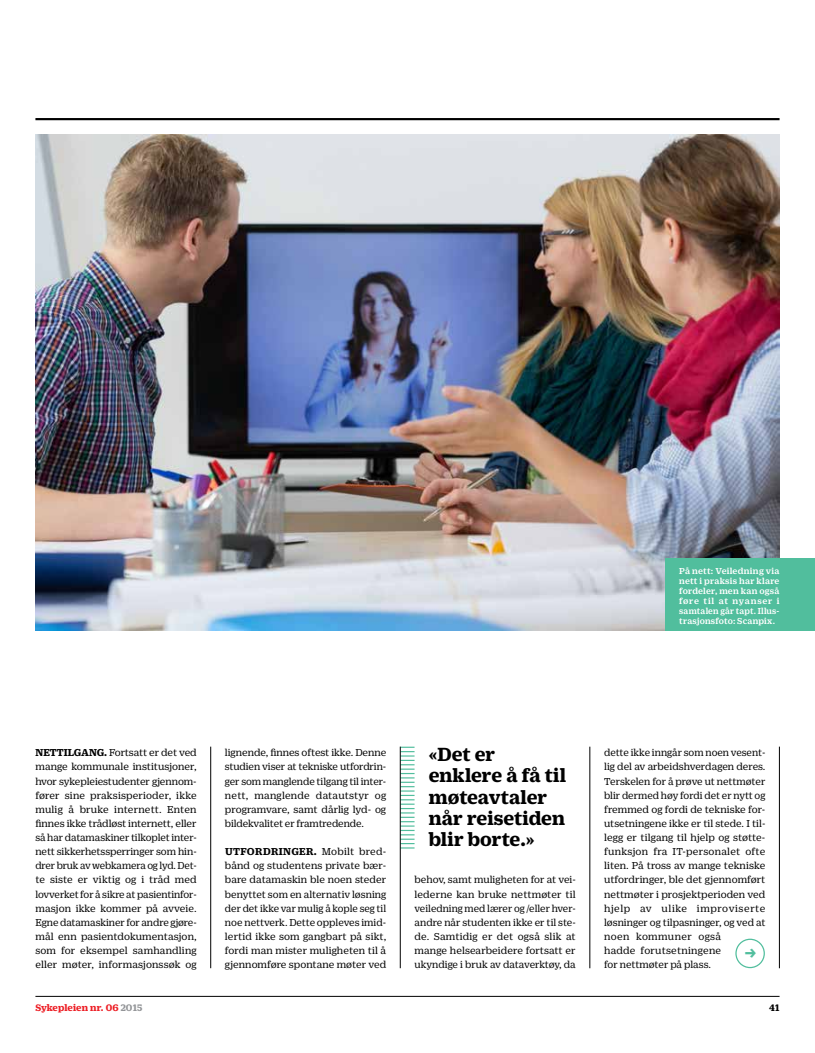
<style>
.page{position:relative;width:815px;height:1053px;background:#fff}
.page>*{position:absolute;margin:0;border:0;box-sizing:border-box;transform-origin:0 0}
.t1{font:700 22.5px "Morgan Sans Cond";color:#51be9d}
.t2{font:700 20.62px/21.2px "Duplicate Ionic";letter-spacing:-.005em;color:#000}
.t3{font:10.88px/14.1px "Duplicate Ionic";color:#000;text-align:justify}
.t4{font:700 10.25px "Duplicate Ionic";letter-spacing:.005em;color:#ed1d24}
.t5{font:700 10.25px "Duplicate Ionic";color:#000}
.t6{font:500 9.38px/10px "Duplicate Ionic";letter-spacing:.015em;color:#fff;text-align:justify}
.s1{font-weight:700}
.s2{color:#939598}
</style>
<div class="page">
<hr style="left:35px;top:996px;width:745px;height:1px;background:#000">
<hr style="left:35px;top:118px;width:745px;height:2px;background:#000">
<hr style="left:779px;top:746px;width:1px;height:222px;background:#000">
<hr style="left:210px;top:746px;width:1px;height:222px;background:#000">
<hr style="left:590px;top:746px;width:1px;height:222px;background:#000">
<img style="left:35px;top:134px;width:745px;height:496px">
<svg style="left:401px;top:746px;width:14px;height:102px"></svg>
<div style="left:665px;top:558px;width:150px;height:72px;background:#51be9d"></div>
<div style="left:735px;top:938px;width:30px;height:30px;border:1px solid #51be9d;border-radius:50%"></div>
<hr style="left:400px;top:746px;width:1px;height:222px;background:#000">
<p class="t6" style="left:679px;top:565px;width:102px">På nett: Veiledning via nett i praksis har klare fordeler, men kan også føre til at nyanser i samtalen går tapt. Illus&shy;trasjonsfoto: Scanpix.</p>
<p class="t3" style="left:35px;top:744px;width:163px"><span class="s1">NETTILGANG.</span> Fortsatt er det ved mange kommunale institusjoner, hvor sykepleiestudenter gjennom&shy;fører sine praksisperioder, ikke mulig å bruke internett. Enten finnes ikke trådløst internett, eller så har datamaskiner tilkoplet inter&shy;nett sikkerhetssperringer som hin&shy;drer bruk av webkamera og lyd. Det&shy;te siste er viktig og i tråd med lovverket for å sikre at pasientinfor&shy;masjon ikke kommer på avveie.<br>Egne datamaskiner for andre gjøre&shy;mål enn pasientdokumentasjon, som for eksempel samhandling eller møter, informasjonssøk og</p>
<h2 class="t2" style="left:429px;top:741px;width:139px">«Det er enklere å få til møteavtaler når reisetiden blir borte.»</h2>
<p class="t3" style="left:225px;top:744px;width:163px">lignende, finnes oftest ikke. Denne studien viser at tekniske utfordrin&shy;ger som manglende tilgang til inter&shy;nett, manglende datautstyr og programvare, samt dårlig lyd- og bildekvalitet er framtredende.</p>
<p class="t3" style="left:225px;top:843px;width:163px"><span class="s1">UTFORDRINGER.</span> Mobilt bred&shy;bånd og studentens private bær&shy;bare datamaskin ble noen steder benyttet som en alternativ løsning der det ikke var mulig å kople seg til noe nettverk. Dette oppleves imid&shy;lertid ikke som gangbart på sikt, fordi man mister muligheten til å gjennomføre spontane møter ved</p>
<p class="t3" style="left:415px;top:871px;width:163px">behov, samt muligheten for at vei&shy;lederne kan bruke nettmøter til veiledning med lærer og /eller hver&shy;andre når studenten ikke er til ste&shy;de. Samtidig er det også slik at mange helsearbeidere fortsatt er ukyndige i bruk av dataverktøy, da</p>
<p class="t3" style="left:604px;top:744px;width:163px;text-align:left">dette ikke inngår som noen vesent&shy;lig del av arbeidshverdagen deres.<br>Terskelen for å prøve ut nettmøter blir dermed høy fordi det er nytt og fremmed og fordi de tekniske for&shy;utsetningene ikke er til stede. I til&shy;legg er tilgang til hjelp og støtte&shy;funksjon fra IT-personalet ofte liten. På tross av mange tekniske utfordringer, ble det gjennomført nettmøter i prosjektperioden ved hjelp av ulike improviserte løsninger og tilpasninger, og ved at noen kommuner også<br>hadde forutsetningene<br>for nettmøter på plass.</p>
<h1 class="t1" style="left:745px;top:939px;width:14px">→</h1>
<p class="t4" style="left:35px;top:999px;width:108px">Sykepleien nr. 06 <span class="s2">2015</span></p>
<p class="t5" style="left:769px;top:999px;width:12px">41</p>
</div>
